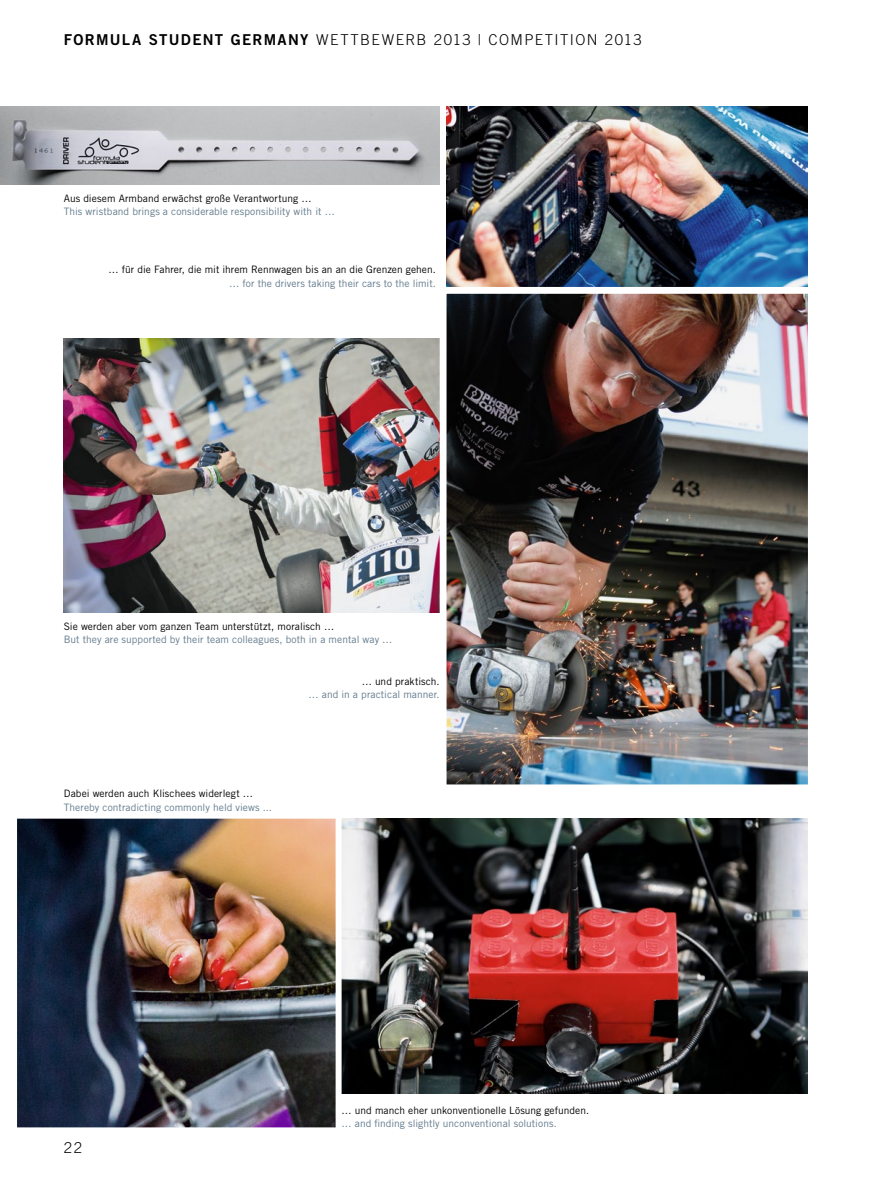
<style>
.page{position:relative;width:893px;height:1187px;background:#fff}
.page>*{position:absolute;margin:0;border:0;box-sizing:border-box;transform-origin:0 0}
.t1{font:300 15px "Trade Gothic LT Std";letter-spacing:.095em;color:#000}
.t2{font:10.2px "Trade Gothic LT Std";letter-spacing:.005em;color:#617a8c}
.t3{font:10.2px "Trade Gothic LT Std";letter-spacing:.005em;color:#000}
.s1{font-family:"Trade Gothic LT Std Bd 2";font-weight:400}
</style>
<div class="page">
<img style="left:0;top:106px;width:440px;height:78px">
<img style="left:64px;top:338px;width:376px;height:274px">
<img style="left:446px;top:106px;width:362px;height:181px">
<img style="left:446px;top:293px;width:362px;height:492px">
<img style="left:342px;top:818px;width:466px;height:274px">
<img style="left:17px;top:818px;width:325px;height:310px">
<h1 class="t1" style="left:64px;top:31px;width:579px"><span class="s1">FORMULA STUDENT GERMANY</span> WETTBEWERB 2013 | COMPETITION 2013</h1>
<p class="t3" style="left:64px;top:192px;width:249px">Aus diesem Armband erwächst große Verantwortung …</p>
<p class="t2" style="left:64px;top:205px;width:273px">This wristband brings a considerable responsibility with it …</p>
<p class="t3" style="left:109px;top:263px;width:329px">… für die Fahrer, die mit ihrem Rennwagen bis an an die Grenzen gehen.</p>
<p class="t2" style="left:229px;top:277px;width:208px">… for the drivers taking their cars to the limit.</p>
<p class="t3" style="left:64px;top:619px;width:272px">Sie werden aber vom ganzen Team unterstützt, moralisch …</p>
<p class="t2" style="left:64px;top:633px;width:330px">But they are supported by their team colleagues, both in a mental way …</p>
<p class="t3" style="left:64px;top:787px;width:191px">Dabei werden auch Klischees widerlegt …</p>
<p class="t2" style="left:64px;top:801px;width:210px">Thereby contradicting commonly held views ...</p>
<p class="t3" style="left:362px;top:675px;width:79px">… und praktisch.</p>
<p class="t2" style="left:309px;top:688px;width:133px">… and in a practical manner.</p>
<h1 class="t1" style="left:64px;top:1138px;width:20px">22</h1>
<p class="t3" style="left:342px;top:1103px;width:249px">… und manch eher unkonventionelle Lösung gefunden.</p>
<p class="t2" style="left:342px;top:1117px;width:217px">… and finding slightly unconventional solutions.</p>
</div>
